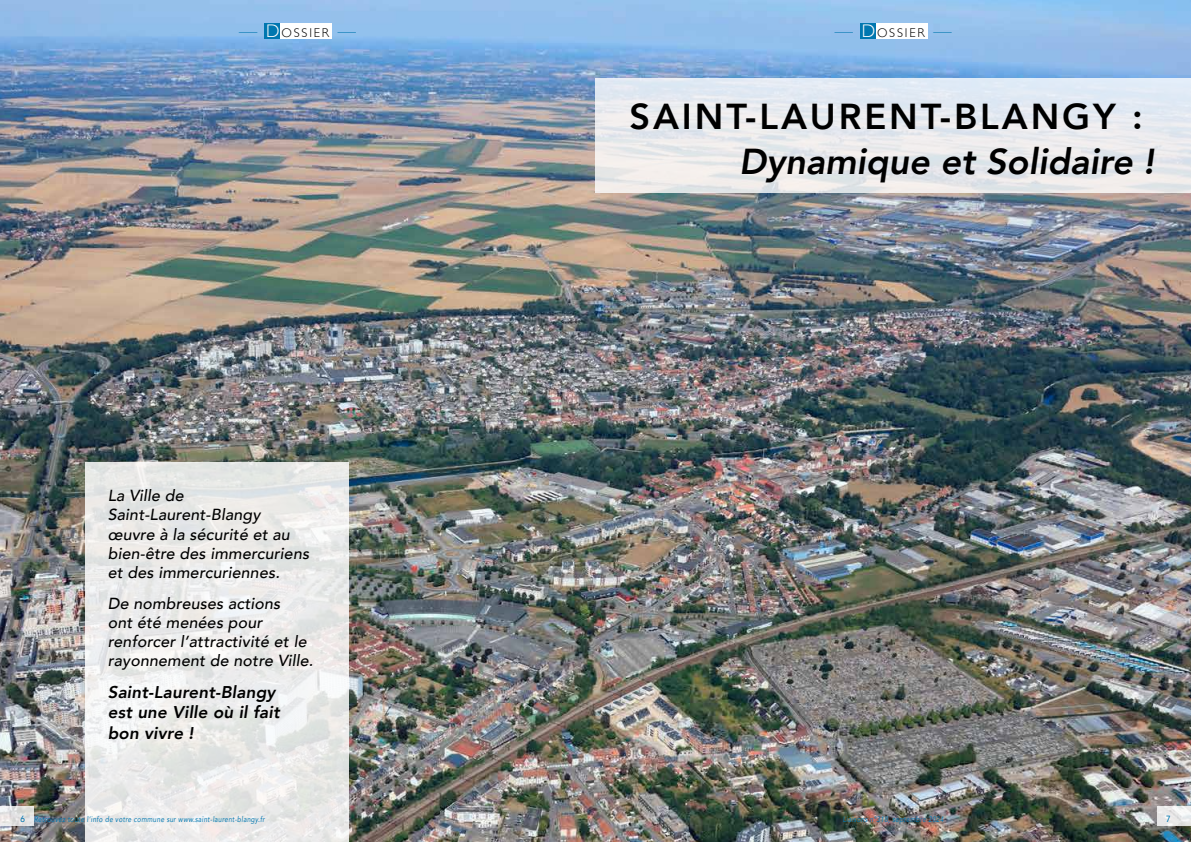
<style>
.page{position:relative;width:1191px;height:842px;background:#fff}
.page>*{position:absolute;margin:0;border:0;box-sizing:border-box;transform-origin:0 0}
.t1{font:800 36px "Avenir";letter-spacing:.08em;color:#000}
.t2{font:italic 800 36px "Avenir";color:#000}
.t3{font:italic 800 17px/20.4px "Avenir";letter-spacing:.01em;color:#000}
.t4{font:italic 500 16px/19.2px "Avenir";letter-spacing:.01em;color:#000}
.t5{font:300 12.7px "Gill Sans";letter-spacing:.145em;color:#000}
.t6{font:500 9px "Avenir";color:#0077b0;scale:.9 1}
.t7{font:italic 8px "Avenir";letter-spacing:.05em;color:#0077b0;scale:.8 1}
.s1{font-size:18.2px;color:#0077b0}
.s2{font-size:18.2px;color:#fff}
.s3{font-weight:500;font-style:normal;font-size:9px}
</style>
<div class="page">
<img style="left:0;top:0;width:1191px;height:842px">
<svg style="left:595px;top:79px;width:596px;height:114px;background:#e7e9ed"></svg>
<svg style="left:85px;top:463px;width:264px;height:379px;fill:#ebeae9"></svg>
<svg style="left:0;top:806px;width:34px;height:19px"></svg>
<svg style="left:1157px;top:806px;width:34px;height:19px"></svg>
<div style="left:264px;top:23px;width:68px;height:15px;background:#fff"></div>
<div style="left:860px;top:23px;width:67px;height:15px;background:#fff"></div>
<div style="left:264px;top:23px;width:16px;height:15px;background:#0077b0"></div>
<div style="left:860px;top:23px;width:15px;height:15px;background:#0077b0"></div>
<p class="t5" style="left:239px;top:23px;width:118px"><span class="s1">—</span> <span class="s2">D</span>OSSIER <span class="s1">—</span></p>
<p class="t5" style="left:834px;top:23px;width:118px"><span class="s1">—</span> <span class="s2">D</span>OSSIER <span class="s1">—</span></p>
<p class="t4" style="left:108px;top:486px;width:203px">La Ville de<br>Saint-Laurent-Blangy œuvre à la sécurité et au bien-être des immercuriens et des immercuriennes.</p>
<p class="t4" style="left:108px;top:594px;width:207px">De nombreuses actions<br>ont été menées pour renforcer l’attractivité et le rayonnement de notre Ville.</p>
<p class="t3" style="left:108px;top:682px;width:173px">Saint-Laurent-Blangy est une Ville où il fait bon vivre !</p>
<h1 class="t1" style="left:629px;top:88px;width:515px">SAINT-LAURENT-BLANGY :</h1>
<h1 class="t2" style="left:739px;top:140px;width:416px">Dynamique et Solidaire !</h1>
<p class="t7" style="left:20px;top:814px;width:307px"><span class="s3">6</span> Retrouvez toute l’info de votre commune sur www.saint-laurent-blangy.fr</p>
<p class="t7" style="left:842px;top:814px;width:128px">Liaisons n°318, septembre 2024</p>
<p class="t6" style="left:1166px;top:811px;width:7px">7</p>
</div>
